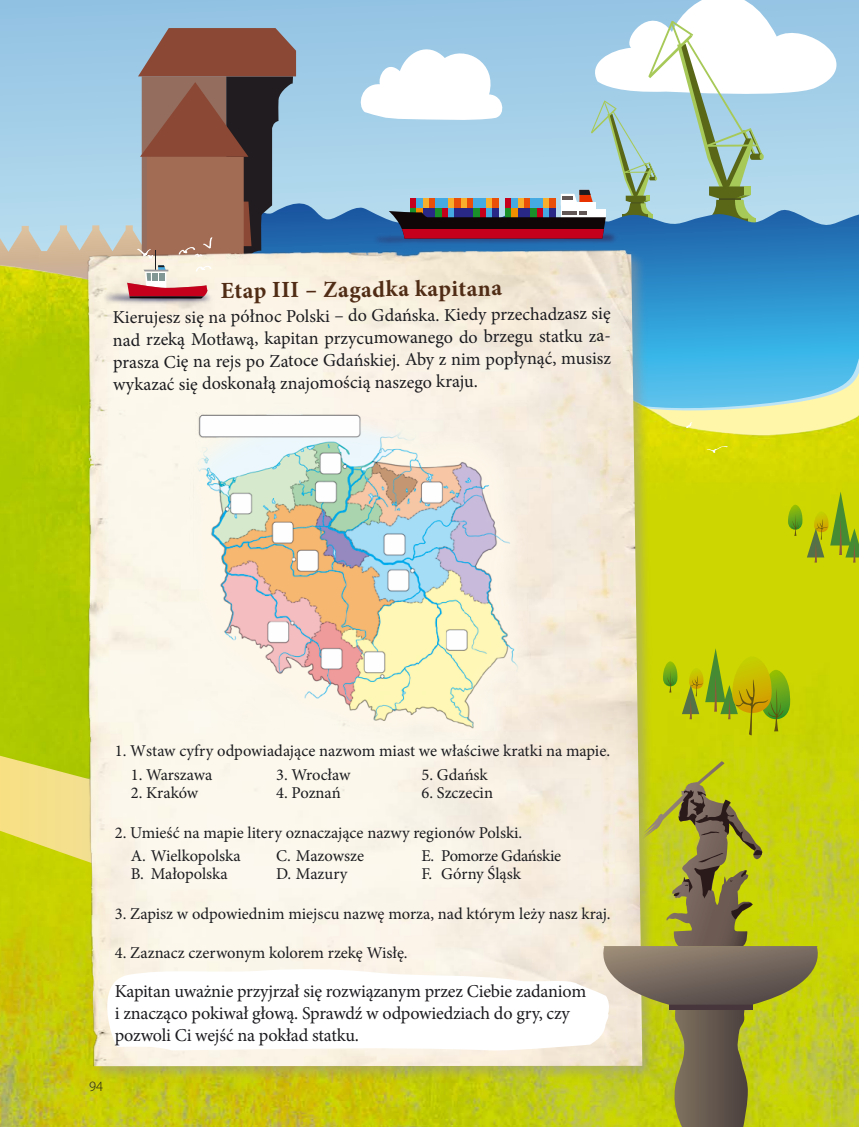
<style>
.page{position:relative;width:859px;height:1127px;background:#fff}
.page>*{position:absolute;margin:0;border:0;box-sizing:border-box;transform-origin:0 0}
.t1{font:700 23.1px "Minion Pro";color:#502c15}
.t2{font:18.15px/22px "Minion Pro";letter-spacing:-.01em;color:#1b1b1f}
.t3{font:16.5px/18.1px "Minion Pro";color:#1b1b1f}
.t4{font:16.5px/18.1px "Minion Pro";letter-spacing:-.02em;color:#1b1b1f}
.t5{font:300 14.25px "Myriad Pro";color:#1b1b1f}
</style>
<div class="page">
<div style="left:0;top:0;width:356px;height:38px;background:#94c3e3"></div>
<img style="left:0;top:38px;width:859px;height:1089px">
<img style="left:0;top:201px;width:322px;height:555px">
<svg style="left:788px;top:491px;width:71px;height:71px;background:#abbf0d"></svg>
<img style="left:424px;top:729px;width:435px;height:398px">
<svg style="left:686px;top:422px;width:6px;height:6px"></svg>
<svg style="left:706px;top:445px;width:22px;height:8px"></svg>
<img style="left:322px;top:181px;width:346px;height:114px">
<svg style="left:356px;top:0;width:503px;height:245px"></svg>
<svg style="left:663px;top:648px;width:128px;height:88px;background:#b3bf08"></svg>
<svg style="left:0;top:756px;width:80px;height:192px;background:#d8d638"></svg>
<div style="left:85px;top:247px;width:573px;height:835px;background:#98989c;opacity:.5"></div>
<img style="left:80px;top:242px;width:562px;height:824px">
<img style="left:147px;top:359px;width:425px;height:425px">
<img style="left:54px;top:300px;width:214px;height:59px">
<svg style="left:0;top:28px;width:296px;height:272px;background:#a09e9a"></svg>
<svg style="left:597px;top:781px;width:228px;height:346px;background:#adac49"></svg>
<svg style="left:92px;top:967px;width:518px;height:84px"></svg>
<p class="t1" style="left:220px;top:275px;width:283px;rotate:-1deg">Etap III – Zagadka kapitana</p>
<p class="t2" style="left:112px;top:309px;width:502px;rotate:-1deg">Kierujesz się na północ Polski – do Gdańska. Kiedy przechadzasz się nad rzeką Motławą, kapitan przycumowanego do brzegu statku za&shy;prasza Cię na rejs po Zatoce Gdańskiej. Aby z nim popłynąć, musisz wykazać się doskonałą znajomością naszego kraju.</p>
<p class="t3" style="left:115px;top:742px;width:497px">1. Wstaw cyfry odpowiadające nazwom miast we właściwe kratki na mapie.</p>
<p class="t3" style="left:131px;top:766px;width:83px">1. Warszawa</p>
<p class="t3" style="left:131px;top:784px;width:69px">2. Kraków</p>
<p class="t3" style="left:276px;top:766px;width:76px">3. Wrocław</p>
<p class="t3" style="left:276px;top:784px;width:66px">4. Poznań</p>
<p class="t3" style="left:421px;top:766px;width:68px">5. Gdańsk</p>
<p class="t3" style="left:421px;top:784px;width:73px">6. Szczecin</p>
<p class="t3" style="left:115px;top:823px;width:409px">2. Umieść na mapie litery oznaczające nazwy regionów Polski.</p>
<p class="t3" style="left:131px;top:846px;width:111px">A. Wielkopolska<br>B. Małopolska</p>
<p class="t3" style="left:276px;top:846px;width:89px">C. Mazowsze<br>D. Mazury</p>
<p class="t4" style="left:421px;top:846px;width:141px">E. Pomorze Gdańskie<br>F. Górny Śląsk</p>
<p class="t3" style="left:115px;top:905px;width:497px">3. Zapisz w odpowiednim miejscu nazwę morza, nad którym leży nasz kraj.</p>
<p class="t3" style="left:115px;top:943px;width:294px">4. Zaznacz czerwonym kolorem rzekę Wisłę.</p>
<p class="t2" style="left:115px;top:980px;width:473px">Kapitan uważnie przyjrzał się rozwiązanym przez Ciebie zadaniom i znacząco pokiwał głową. Sprawdź w odpowiedziach do gry, czy pozwoli Ci wejść na pokład statku.</p>
<p class="t5" style="left:89px;top:1077px;width:15px">94</p>
</div>
